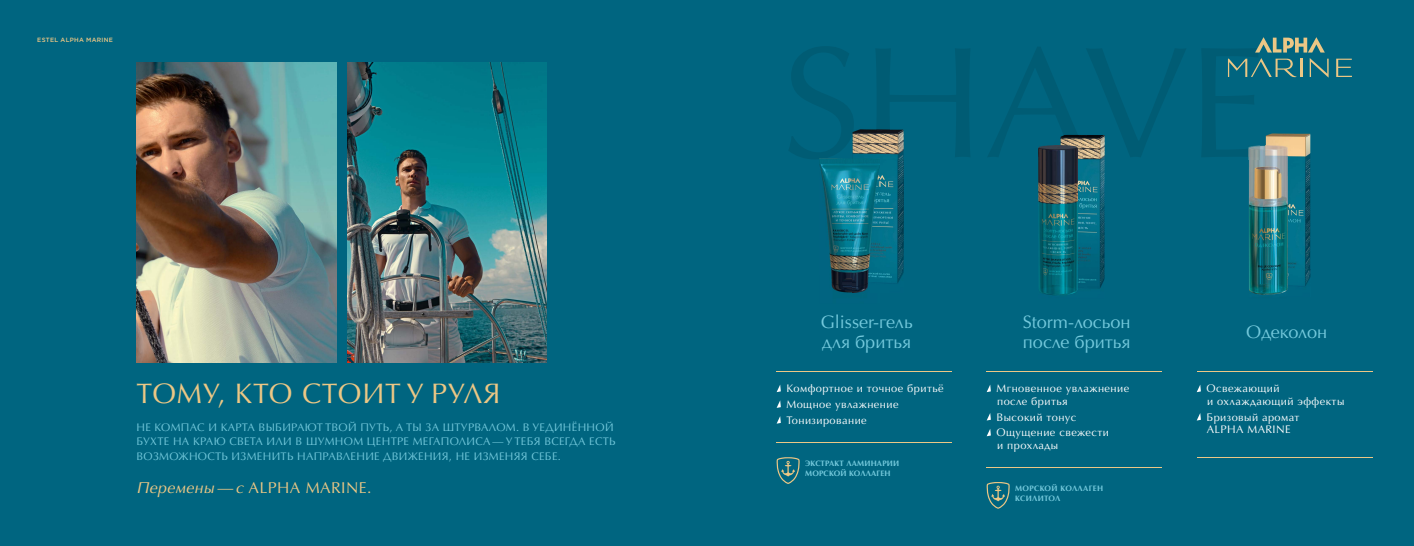
<style>
.page{position:relative;width:1414px;height:546px;background:#006580}
.page>*{position:absolute;margin:0;border:0;box-sizing:border-box;transform-origin:0 0}
.t1{font:28.35px "Optima LTCYR";letter-spacing:.03em;color:#ecc785}
.t2{font:18.11px/20.1px "Optima LTCYR";color:#74c9dc}
.t3{font:18.11px "Optima LTCYR";letter-spacing:-.02em;color:#74c9dc}
.t4{font:15.75px "Optima LTCYR";letter-spacing:.03em;color:#ecc785}
.t5{font:11.03px/15.8px "Optima LTCYR";letter-spacing:.04em;color:#fff}
.t6{font:11.03px/14.2px "Optima LTCYR";letter-spacing:.03em;color:#74c9dc}
.t7{font:700 7.88px/9.5px "Optima LTCYR";letter-spacing:.02em;color:#74c9dc}
.t8{font:700 7.88px/9.6px "Optima LTCYR";letter-spacing:.04em;color:#74c9dc}
.t9{font:500 6.12px "Gotham Pro";letter-spacing:.045em;color:#ecc785}
.s1{font-style:italic}
</style>
<div class="page">
<svg style="left:776px;top:457px;width:24px;height:27px"></svg>
<svg style="left:986px;top:482px;width:24px;height:26px"></svg>
<hr style="left:777px;top:371px;width:175px;height:1px;background:#ecc785">
<hr style="left:777px;top:442px;width:175px;height:1px;background:#ecc785">
<svg style="left:777px;top:384px;width:4px;height:8px"></svg>
<svg style="left:777px;top:400px;width:4px;height:8px"></svg>
<svg style="left:777px;top:416px;width:4px;height:7px"></svg>
<hr style="left:987px;top:371px;width:175px;height:1px;background:#ecc785">
<hr style="left:987px;top:467px;width:175px;height:1px;background:#ecc785">
<svg style="left:987px;top:384px;width:4px;height:8px"></svg>
<svg style="left:987px;top:413px;width:4px;height:7px"></svg>
<svg style="left:987px;top:429px;width:4px;height:7px"></svg>
<hr style="left:1197px;top:371px;width:175px;height:1px;background:#ecc785">
<hr style="left:1197px;top:457px;width:175px;height:1px;background:#ecc785">
<svg style="left:1197px;top:385px;width:4px;height:7px"></svg>
<svg style="left:1197px;top:413px;width:4px;height:7px"></svg>
<img style="left:1077px;top:159px;width:27px;height:131px">
<img style="left:1060px;top:135px;width:44px;height:24px">
<img style="left:1039px;top:159px;width:38px;height:136px">
<img style="left:1039px;top:145px;width:38px;height:14px">
<img style="left:852px;top:129px;width:51px;height:154px">
<img style="left:820px;top:163px;width:32px;height:112px">
<img style="left:831px;top:275px;width:49px;height:18px">
<svg style="left:852px;top:159px;width:28px;height:1px"></svg>
<svg style="left:1336px;top:59px;width:16px;height:18px"></svg>
<svg style="left:1228px;top:37px;width:100px;height:40px"></svg>
<img style="left:136px;top:62px;width:201px;height:300px">
<img style="left:347px;top:62px;width:199px;height:300px">
<img style="left:1266px;top:133px;width:44px;height:136px">
<img style="left:1287px;top:269px;width:23px;height:21px">
<img style="left:1249px;top:146px;width:17px;height:149px">
<svg style="left:1249px;top:146px;width:10px;height:13px"></svg>
<img style="left:1266px;top:146px;width:21px;height:149px">
<p class="t9" style="left:37px;top:36px;width:77px">ESTEL ALPHA MARINE</p>
<h1 class="t1" style="left:136px;top:375px;width:366px">ТОМУ, КТО СТОИТ У РУЛЯ</h1>
<p class="t6" style="left:136px;top:420px;width:480px">НЕ КОМПАС И КАРТА ВЫБИРАЮТ ТВОЙ ПУТЬ, А ТЫ ЗА ШТУРВАЛОМ. В УЕДИНЁННОЙ<br>БУХТЕ НА КРАЮ СВЕТА ИЛИ В ШУМНОМ ЦЕНТРЕ МЕГАПОЛИСА — У ТЕБЯ ВСЕГДА ЕСТЬ<br>ВОЗМОЖНОСТЬ ИЗМЕНИТЬ НАПРАВЛЕНИЕ ДВИЖЕНИЯ, НЕ ИЗМЕНЯЯ СЕБЕ.</p>
<h3 class="t4" style="left:136px;top:477px;width:237px"><span class="s1">Перемены — с</span> ALPHA MARINE.</h3>
<h2 class="t2" style="left:821px;top:312px;width:93px">Glisser‑гель для бритья</h2>
<p class="t5" style="left:786px;top:380px;width:159px">Комфортное и точное бритьё<br>Мощное увлажнение<br>Тонизирование</p>
<p class="t7" style="left:805px;top:459px;width:96px">ЭКСТРАКТ ЛАМИНАРИИ<br>МОРСКОЙ КОЛЛАГЕН</p>
<h2 class="t2" style="left:1023px;top:312px;width:109px">Storm‑лосьон после бритья</h2>
<p class="t5" style="left:996px;top:382px;width:134px;line-height:12.6px">Мгновенное увлажнение после бритья</p>
<p class="t5" style="left:996px;top:409px;width:114px">Высокий тонус<br>Ощущение свежести</p>
<p class="t5" style="left:997px;top:437px;width:63px">и прохлады</p>
<p class="t8" style="left:1015px;top:483px;width:89px">МОРСКОЙ КОЛЛАГЕН<br>КСИЛИТОЛ</p>
<h2 class="t3" style="left:1246px;top:321px;width:82px">Одеколон</h2>
<p class="t5" style="left:1206px;top:382px;width:139px;line-height:12.6px">Освежающий<br>и охлаждающий эффекты</p>
<p class="t5" style="left:1206px;top:410px;width:94px;line-height:12.6px">Бризовый аромат<br>ALPHA MARINE</p>
</div>
